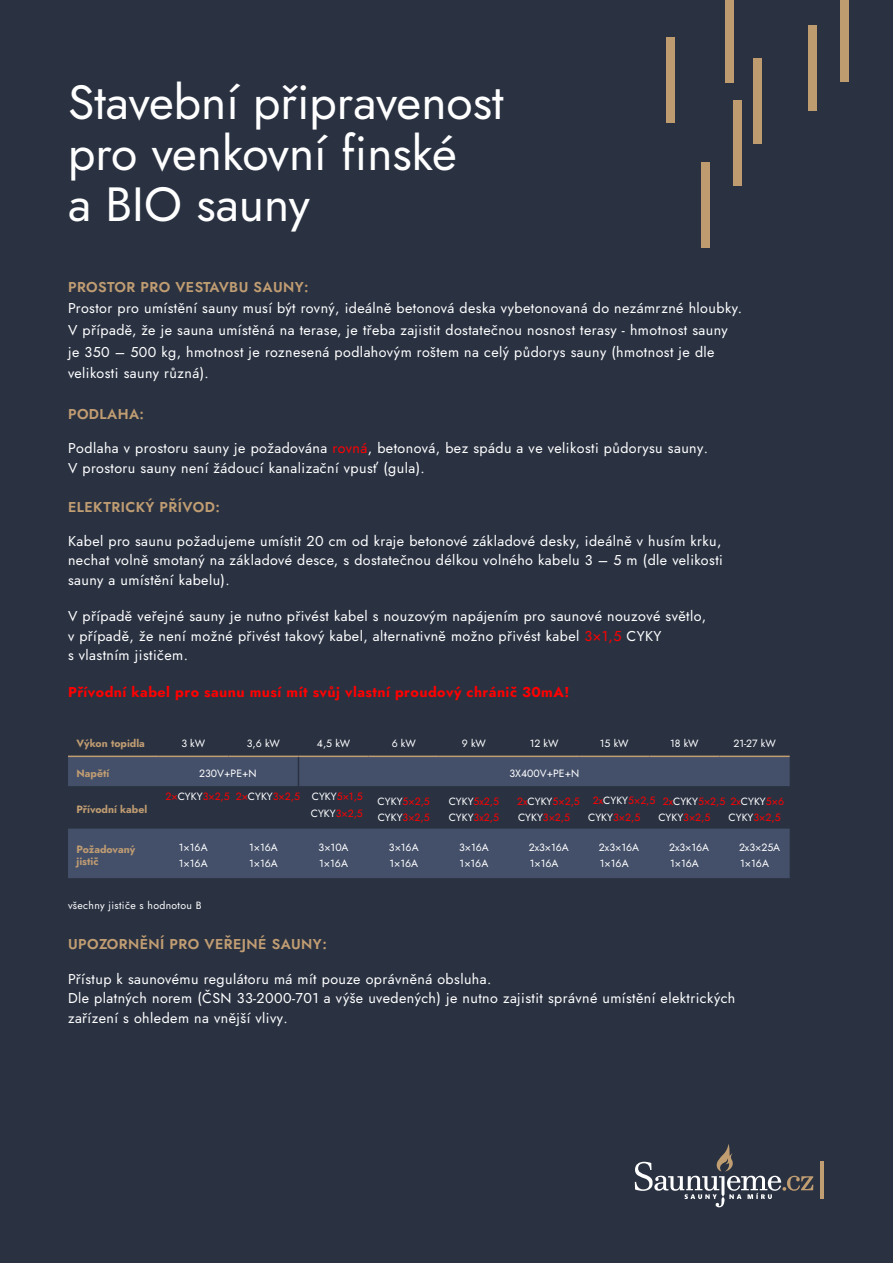
<style>
.page{position:relative;width:893px;height:1263px;background:#2a3242}
.page>*{position:absolute;margin:0;border:0;box-sizing:border-box;transform-origin:0 0}
.t1{font:48px/51px "Jost";color:#fff}
.t2{font:14.25px/19.5px "Jost";letter-spacing:.03em;color:#fff}
.t3{font:600 14.25px "Jost";letter-spacing:.03em;color:#c19d72}
.t4{font:700 14.25px "Jost";letter-spacing:.03em;color:#f00}
.t5{font:10.5px/16.8px "Jost";color:#fff}
.t6{font:10.5px/16.8px "Jost";color:#f00}
.t7{font:700 10.5px/12.6px "Jost";color:#c19d72}
.t8{font:10.5px "Jost";letter-spacing:.03em;color:#fff}
.s1{color:#f00}
.s2{color:#fff}
</style>
<div class="page">
<div style="left:666px;top:37px;width:9px;height:86px;background:#bf9c70"></div>
<div style="left:725px;top:0;width:8px;height:83px;background:#bf9c70"></div>
<div style="left:753px;top:59px;width:8px;height:85px;background:#bf9c70"></div>
<div style="left:840px;top:0;width:9px;height:82px;background:#bf9c70"></div>
<div style="left:733px;top:100px;width:9px;height:86px;background:#bf9c70"></div>
<div style="left:808px;top:25px;width:9px;height:85px;background:#bf9c70"></div>
<svg style="left:68px;top:757px;width:722px;height:121px;fill:#44506a"></svg>
<hr style="left:68px;top:755px;width:90px;height:2px;background:#c19d72">
<hr style="left:158px;top:755px;width:70px;height:2px;background:#c19d72">
<hr style="left:228px;top:755px;width:70px;height:2px;background:#c19d72">
<hr style="left:298px;top:755px;width:71px;height:2px;background:#c19d72">
<hr style="left:369px;top:755px;width:70px;height:2px;background:#c19d72">
<hr style="left:439px;top:755px;width:70px;height:2px;background:#c19d72">
<hr style="left:509px;top:755px;width:70px;height:2px;background:#c19d72">
<hr style="left:579px;top:755px;width:70px;height:2px;background:#c19d72">
<hr style="left:649px;top:755px;width:70px;height:2px;background:#c19d72">
<hr style="left:719px;top:755px;width:71px;height:2px;background:#c19d72">
<svg style="left:298px;top:757px;width:1px;height:29px"></svg>
<div style="left:701px;top:162px;width:9px;height:86px;background:#bf9c70"></div>
<svg style="left:635px;top:1144px;width:178px;height:63px"></svg>
<hr style="left:820px;top:1162px;width:4px;height:37px;background:#c19d72">
<h1 class="t1" style="left:68px;top:78px;width:437px">Stavební připravenost pro venkovní finské<br>a BIO sauny</h1>
<p class="t3" style="left:68px;top:277px;width:242px">PROSTOR PRO VESTAVBU SAUNY:</p>
<p class="t2" style="left:68px;top:298px;width:675px;line-height:21.6px">Prostor pro umístění sauny musí být rovný, ideálně betonová deska vybetonovaná do nezámrzné hloubky.<br>V případě, že je sauna umístěná na terase, je třeba zajistit dostatečnou nosnost terasy - hmotnost sauny je 350 – 500 kg, hmotnost je roznesená podlahovým roštem na celý půdorys sauny (hmotnost je dle velikosti sauny různá).</p>
<p class="t3" style="left:68px;top:404px;width:78px">PODLAHA:</p>
<p class="t2" style="left:68px;top:439px;width:642px">Podlaha v prostoru sauny je požadována <span class="s1">rovná</span>, betonová, bez spádu a ve velikosti půdorysu sauny.<br>V prostoru sauny není žádoucí kanalizační vpusť (gula).</p>
<p class="t3" style="left:68px;top:497px;width:153px">ELEKTRICKÝ PŘÍVOD:</p>
<p class="t2" style="left:68px;top:531px;width:656px;text-align:justify">Kabel pro saunu požadujeme umístit 20 cm od kraje betonové základové desky, ideálně v husím krku, nechat volně smotaný na základové desce, s dostatečnou délkou volného kabelu 3 – 5 m (dle velikosti sauny a umístění kabelu).</p>
<p class="t2" style="left:68px;top:607px;width:640px">V případě veřejné sauny je nutno přivést kabel s nouzovým napájením pro saunové nouzové světlo, v případě, že není možné přivést takový kabel, alternativně možno přivést kabel <span class="s1">3×1,5</span> CYKY<br>s vlastním jističem.</p>
<p class="t4" style="left:68px;top:682px;width:503px">Přívodní kabel pro saunu musí mít svůj vlastní proudový chránič 30mA!</p>
<p class="t7" style="left:77px;top:737px;width:70px">Výkon topidla</p>
<p class="t5" style="left:181px;top:735px;width:25px">3 kW</p>
<p class="t5" style="left:247px;top:735px;width:34px">3,6 kW</p>
<p class="t5" style="left:317px;top:735px;width:35px">4,5 kW</p>
<p class="t5" style="left:392px;top:735px;width:26px">6 kW</p>
<p class="t5" style="left:462px;top:735px;width:26px">9 kW</p>
<p class="t5" style="left:530px;top:735px;width:30px">12 kW</p>
<p class="t5" style="left:600px;top:735px;width:30px">15 kW</p>
<p class="t5" style="left:670px;top:735px;width:30px">18 kW</p>
<p class="t5" style="left:733px;top:735px;width:44px">21-27 kW</p>
<p class="t7" style="left:77px;top:767px;width:34px">Napětí</p>
<p class="t5" style="left:199px;top:765px;width:59px">230V+PE+N</p>
<p class="t5" style="left:510px;top:765px;width:71px">3X400V+PE+N</p>
<p class="t7" style="left:77px;top:803px;width:72px">Přívodní kabel</p>
<p class="t6" style="left:166px;top:788px;width:199px;text-align:right">2×<span class="s2">CYKY</span>3×2,5 2×<span class="s2">CYKY</span>3×2,5 <span class="s2">CYKY</span>5×1,5<br><span class="s2">CYKY</span>3×2,5</p>
<p class="t6" style="left:378px;top:792px;width:54px"><span class="s2">CYKY</span>5×2,5<br><span class="s2">CYKY</span>3×2,5</p>
<p class="t6" style="left:449px;top:792px;width:52px"><span class="s2">CYKY</span>5x2,5<br><span class="s2">CYKY</span>3x2,5</p>
<p class="t6" style="left:517px;top:792px;width:64px">2x<span class="s2">CYKY</span>5×2,5<br><span class="s2">CYKY</span>3×2,5</p>
<p class="t6" style="left:588px;top:792px;width:69px;text-indent:5px">2x<span class="s2">CYKY</span>5×2,5<br><span class="s2">CYKY</span>3×2,5</p>
<p class="t6" style="left:658px;top:792px;width:69px;text-indent:4px">2x<span class="s2">CYKY</span>5×2,5<br><span class="s2">CYKY</span>3×2,5</p>
<p class="t6" style="left:729px;top:792px;width:57px">2x<span class="s2">CYKY</span>5×6<br><span class="s2">CYKY</span>3×2,5</p>
<p class="t7" style="left:77px;top:843px;width:60px">Požadovaný jistič</p>
<p class="t5" style="left:179px;top:839px;width:30px">1×16A<br>1×16A</p>
<p class="t5" style="left:249px;top:839px;width:30px">1×16A<br>1×16A</p>
<p class="t5" style="left:319px;top:839px;width:31px">3×10A<br>1×16A</p>
<p class="t5" style="left:389px;top:839px;width:31px">3×16A<br>1×16A</p>
<p class="t5" style="left:459px;top:839px;width:31px">3×16A<br>1×16A</p>
<p class="t5" style="left:529px;top:839px;width:42px">2x3×16A<br>1×16A</p>
<p class="t5" style="left:599px;top:839px;width:42px">2x3×16A<br>1×16A</p>
<p class="t5" style="left:669px;top:839px;width:42px">2x3×16A<br>1×16A</p>
<p class="t5" style="left:739px;top:839px;width:43px">2x3×25A<br>1×16A</p>
<p class="t8" style="left:68px;top:898px;width:135px">všechny jističe s hodnotou B</p>
<p class="t3" style="left:68px;top:935px;width:260px">UPOZORNĚNÍ PRO VEŘEJNÉ SAUNY:</p>
<p class="t2" style="left:68px;top:969px;width:669px">Přístup k saunovému regulátoru má mít pouze oprávněná obsluha.<br>Dle platných norem (ČSN 33-2000-701 a výše uvedených) je nutno zajistit správné umístění elektrických zařízení s ohledem na vnější vlivy.</p>
</div>
